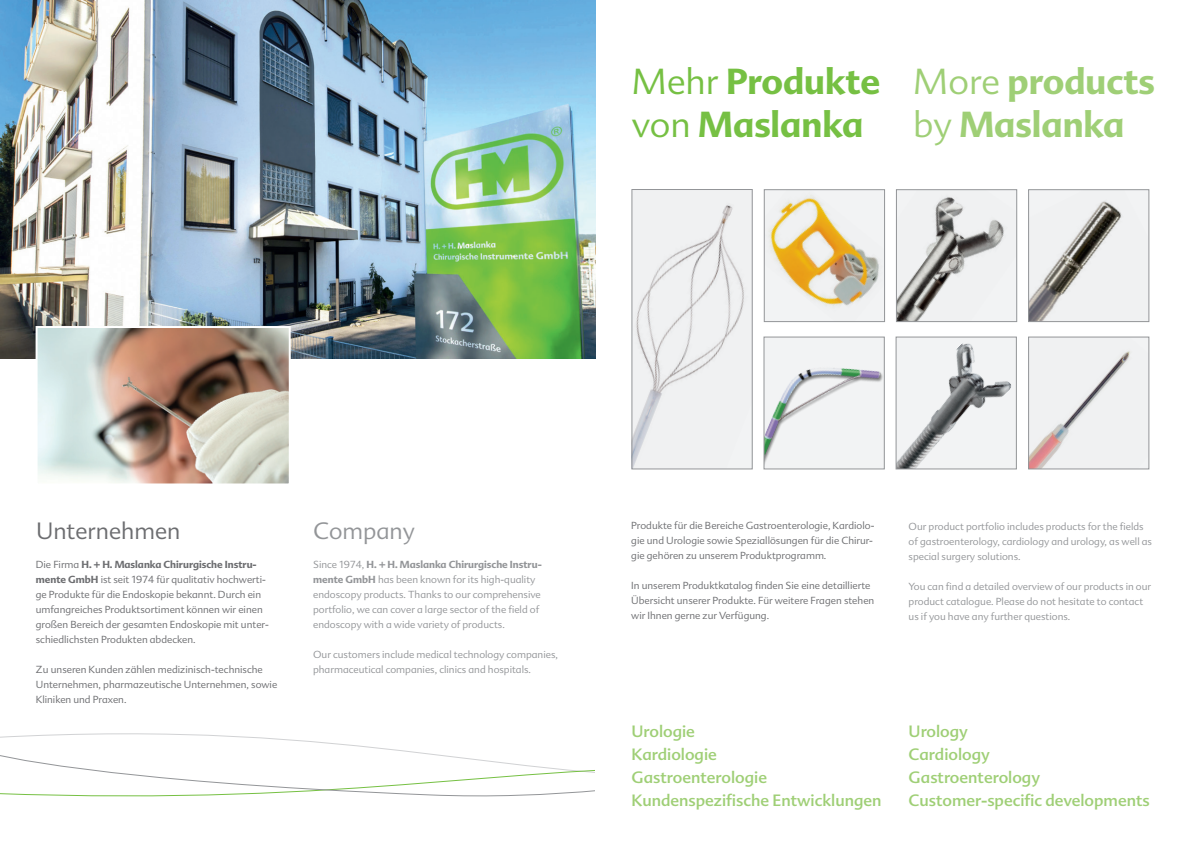
<style>
.page{position:relative;width:1191px;height:842px;background:#fff}
.page>*{position:absolute;margin:0;border:0;box-sizing:border-box;transform-origin:0 0}
.t1{font:700 35.3px "Advert";color:#76c043}
.t2{font:700 35.3px "Advert";color:#9fcf76}
.t3{font:300 23px "Advert";color:#6c6d70}
.t4{font:300 23px "Advert";color:#939598}
.t5{font:16px "Advert";color:#9fcf76}
.t6{font:300 10px/15px "Advert";color:#6c6d70}
.t7{font:300 10px/15px "Advert";color:#939598}
.s1{font-weight:300}
.s2{font-weight:700}
</style>
<div class="page">
<img style="left:633px;top:191px;width:117px;height:276px">
<div style="left:631px;top:189px;width:121px;height:280px;border:1px solid #939598"></div>
<img style="left:766px;top:191px;width:116px;height:129px">
<div style="left:764px;top:189px;width:120px;height:133px;border:1px solid #939598"></div>
<img style="left:898px;top:191px;width:117px;height:129px">
<div style="left:896px;top:189px;width:121px;height:133px;border:1px solid #939598"></div>
<img style="left:765px;top:339px;width:117px;height:128px">
<div style="left:763px;top:337px;width:121px;height:132px;border:1px solid #939598"></div>
<img style="left:897px;top:339px;width:116px;height:128px">
<div style="left:895px;top:337px;width:121px;height:132px;border:1px solid #939598"></div>
<img style="left:1030px;top:339px;width:117px;height:128px">
<div style="left:1028px;top:337px;width:121px;height:132px;border:1px solid #939598"></div>
<img style="left:1030px;top:191px;width:117px;height:129px">
<div style="left:1028px;top:189px;width:121px;height:133px;border:1px solid #939598"></div>
<img style="left:0;top:0;width:595px;height:359px">
<svg style="left:0;top:735px;width:595px;height:62px"></svg>
<img style="left:39px;top:329px;width:249px;height:153px">
<div style="left:36px;top:326px;width:255px;height:159px;border:2px solid #fff"></div>
<p class="t1" style="left:632px;top:60px;width:250px"><span class="s1">Mehr</span> Produkte</p>
<p class="t1" style="left:632px;top:102px;width:233px"><span class="s1">von</span> Maslanka</p>
<p class="t2" style="left:913px;top:60px;width:243px"><span class="s1">More</span> products</p>
<p class="t2" style="left:913px;top:102px;width:213px"><span class="s1">by</span> Maslanka</p>
<p class="t3" style="left:36px;top:518px;width:146px">Unternehmen</p>
<p class="t4" style="left:313px;top:518px;width:103px">Company</p>
<p class="t6" style="left:36px;top:557px;width:234px">Die Firma <span class="s2">H. + H. Maslanka Chirurgische Instru&shy;mente GmbH</span> ist seit 1974 für qualitativ hochwerti&shy;ge Produkte für die Endoskopie bekannt. Durch ein umfangreiches Produktsortiment können wir einen großen Bereich der gesamten Endoskopie mit unter&shy;schiedlichsten Produkten abdecken.</p>
<p class="t6" style="left:36px;top:662px;width:243px">Zu unseren Kunden zählen medizinisch-technische<br>Unternehmen, pharmazeutische Unternehmen, sowie</p>
<p class="t6" style="left:36px;top:692px;width:92px">Kliniken und Praxen.</p>
<p class="t7" style="left:313px;top:557px;width:230px">Since 1974, <span class="s2">H. + H. Maslanka Chirurgische Instru&shy;mente GmbH</span> has been known for its high-quality endoscopy products. Thanks to our comprehensive portfolio, we can cover a large sector of the field of endoscopy with a wide variety of products.</p>
<p class="t7" style="left:313px;top:647px;width:246px">Our customers include medical technology companies, pharmaceutical companies, clinics and hospitals.</p>
<p class="t6" style="left:631px;top:518px;width:245px">Produkte für die Bereiche Gastroenterologie, Kardiolo&shy;gie und Urologie sowie Speziallösungen für die Chirur&shy;gie gehören zu unserem Produktprogramm.</p>
<p class="t6" style="left:631px;top:578px;width:244px">In unserem Produktkatalog finden Sie eine detaillierte<br>Übersicht unserer Produkte. Für weitere Fragen stehen wir Ihnen gerne zur Verfügung.</p>
<p class="t7" style="left:908px;top:519px;width:245px">Our product portfolio includes products for the fields of gastroenterology, cardiology and urology, as well as special surgery solutions.</p>
<p class="t7" style="left:908px;top:579px;width:244px">You can find a detailed overview of our products in our product catalogue. Please do not hesitate to contact us if you have any further questions.</p>
<p class="t5" style="left:631px;top:722px;width:65px">Urologie</p>
<p class="t5" style="left:631px;top:745px;width:87px">Kardiologie</p>
<p class="t5" style="left:631px;top:768px;width:137px">Gastroenterologie</p>
<p class="t5" style="left:631px;top:791px;width:251px">Kundenspezifische Entwicklungen</p>
<p class="t5" style="left:908px;top:722px;width:61px">Urology</p>
<p class="t5" style="left:908px;top:745px;width:83px">Cardiology</p>
<p class="t5" style="left:908px;top:768px;width:133px">Gastroenterology</p>
<p class="t5" style="left:908px;top:791px;width:243px">Customer-specific developments</p>
</div>
